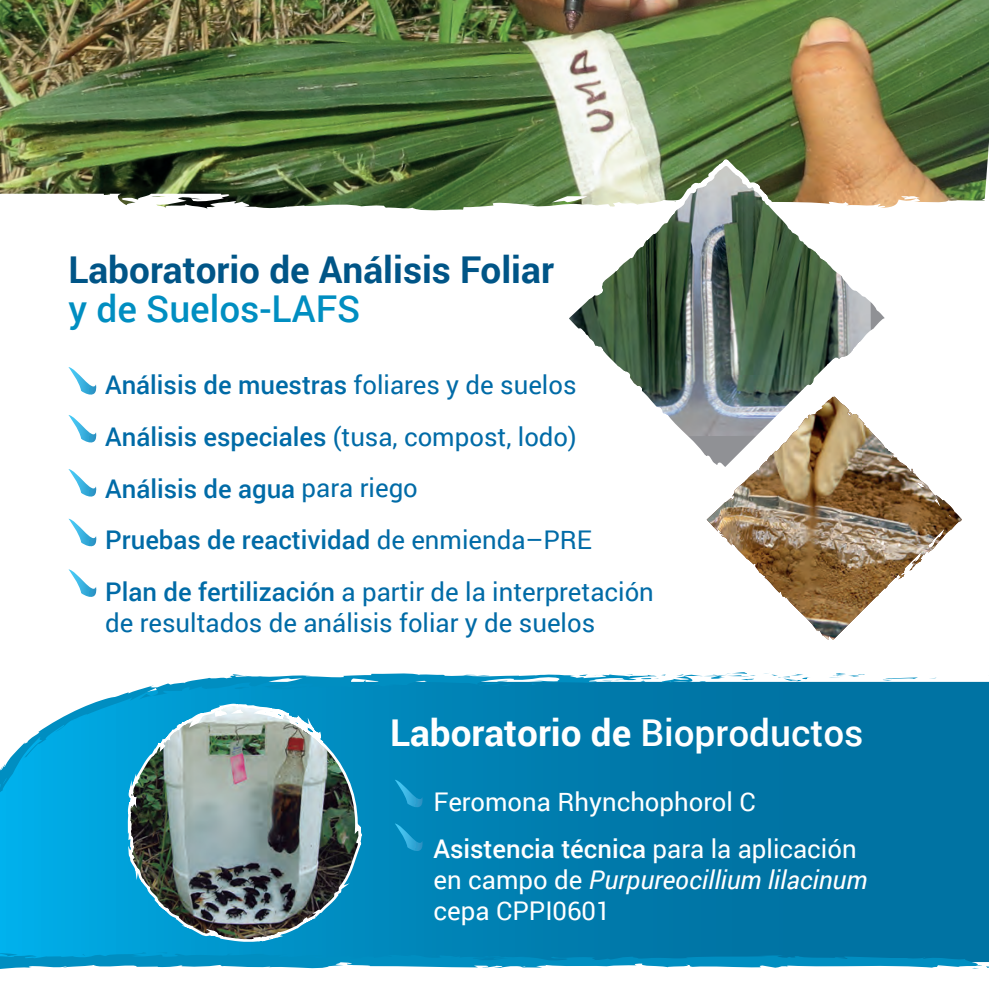
<style>
.page{position:relative;width:989px;height:996px;background:#fff}
.page>*{position:absolute;margin:0;border:0;box-sizing:border-box;transform-origin:0 0}
.t1{font:700 36.93px "Roboto";color:#005587}
.t2{font:700 36.93px "Roboto";color:#fff}
.t3{font:500 36.93px "Roboto";color:#008ec1}
.t4{font:500 25.72px/51.8px "Roboto";color:#006ba7}
.t5{font:25.72px/46.9px "Roboto";color:#fff}
.t6{font:italic 25.72px/30.8px "Roboto";color:#fff}
.t7{font:25.72px "Roboto";color:#006ba7}
.s1{font-weight:400}
.s2{font-weight:500}
.s3{font-style:normal}
</style>
<div class="page">
<svg style="left:0;top:673px;width:984px;height:296px;background:#0e88b7"></svg>
<svg style="left:225px;top:953px;width:7px;height:2px"></svg>
<svg style="left:640px;top:672px;width:116px;height:10px"></svg>
<svg style="left:570px;top:673px;width:64px;height:10px"></svg>
<svg style="left:463px;top:674px;width:54px;height:11px"></svg>
<svg style="left:233px;top:686px;width:18px;height:3px"></svg>
<svg style="left:75px;top:954px;width:10px;height:2px"></svg>
<svg style="left:156px;top:952px;width:12px;height:2px"></svg>
<img style="left:0;top:0;width:989px;height:211px">
<svg style="left:68px;top:367px;width:29px;height:28px"></svg>
<svg style="left:68px;top:415px;width:29px;height:28px"></svg>
<svg style="left:68px;top:518px;width:29px;height:29px"></svg>
<svg style="left:68px;top:469px;width:29px;height:28px"></svg>
<svg style="left:68px;top:569px;width:29px;height:28px"></svg>
<img style="left:127px;top:691px;width:250px;height:252px">
<img style="left:522px;top:0;width:373px;height:520px">
<svg style="left:707px;top:395px;width:255px;height:162px"></svg>
<img style="left:707px;top:396px;width:215px;height:244px">
<svg style="left:395px;top:779px;width:30px;height:34px"></svg>
<svg style="left:395px;top:823px;width:30px;height:34px"></svg>
<h1 class="t1" style="left:68px;top:244px;width:487px">Laboratorio de Análisis Foliar</h1>
<h1 class="t3" style="left:68px;top:282px;width:293px">y de Suelos-LAFS</h1>
<p class="t4" style="left:105px;top:358px;width:550px">Análisis de muestras <span class="s1">foliares y de suelos </span>Análisis especiales <span class="s1">(tusa, compost, lodo)<br></span>Análisis de agua <span class="s1">para riego<br></span>Pruebas de reactividad <span class="s1">de enmienda–PRE<br></span>Plan de fertilización <span class="s1">a partir de la interpretación</span></p>
<p class="t7" style="left:105px;top:604px;width:491px">de resultados de análisis foliar y de suelos</p>
<h1 class="t2" style="left:390px;top:706px;width:475px">Laboratorio de <span class="s2">Bioproductos</span></h1>
<p class="t5" style="left:434px;top:777px;width:425px">Feromona Rhynchophorol C<br><span class="s2">Asistencia técnica</span> para la aplicación</p>
<p class="t6" style="left:434px;top:863px;width:435px"><span class="s3">en campo de</span> Purpureocillium lilacinum <span class="s3">cepa CPPI0601</span></p>
</div>
